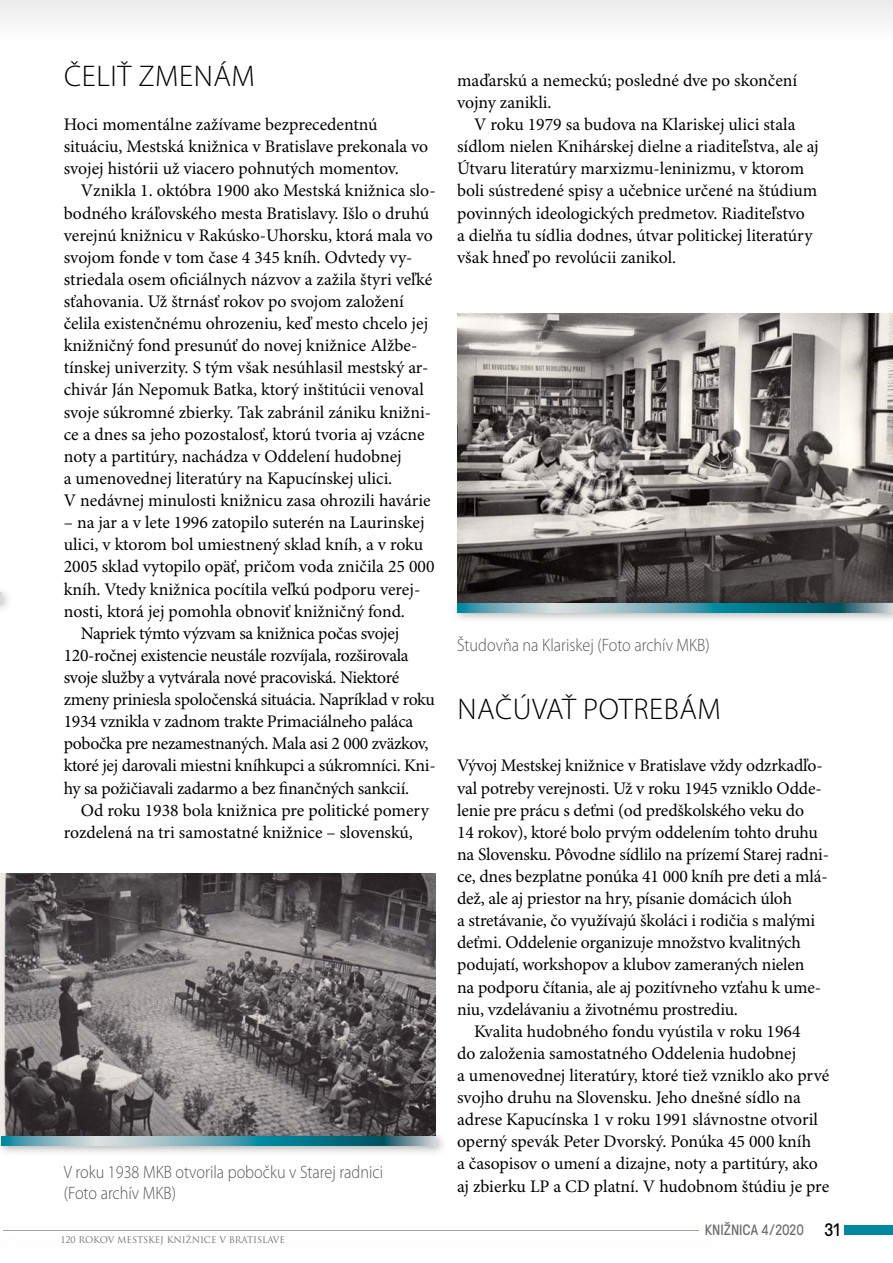
<style>
.page{position:relative;width:893px;height:1263px;background:#fff}
.page>*{position:absolute;margin:0;border:0;box-sizing:border-box;transform-origin:0 0}
.t1{font:300 30px "Myriad Pro";letter-spacing:.02em;color:#000}
.t2{font:300 18px/21.6px "Myriad Pro";color:#575756;scale:.9 1}
.t3{font:17.7px/22px "Minion Pro";letter-spacing:-.005em;color:#000}
.t4{font:15px "GT Pressura";color:#706f6f}
.t5{font:9px "Trajan Pro";letter-spacing:-.01em;color:#706f6f}
.s1{color:#70706f}
.s2{font-size:18px;color:#000}
</style>
<div class="page">
<hr style="left:0;top:0;width:2px;height:44px;background:#f5f5f5">
<div style="left:844px;top:1225px;width:49px;height:9px;background:#008aa0"></div>
<div style="left:2px;top:0;width:891px;height:44px;background:#f5f5f5"></div>
<hr style="left:4px;top:1230px;width:695px;height:1px;background:#a5a39a">
<img style="left:0;top:591px;width:8px;height:18px">
<img style="left:0;top:873px;width:436px;height:258px">
<img style="left:0;top:1131px;width:443px;height:22px">
<svg style="left:1px;top:1136px;width:435px;height:9px;background:#5c9daa"></svg>
<img style="left:457px;top:314px;width:436px;height:284px">
<img style="left:456px;top:598px;width:437px;height:21px">
<svg style="left:457px;top:603px;width:436px;height:9px;background:#5c9daa"></svg>
<h1 class="t1" style="left:64px;top:65px;width:192px">ČELIŤ ZMENÁM</h1>
<p class="t3" style="left:64px;top:115px;width:366px">Hoci momentálne zažívame bezprecedentnú situáciu, Mestská knižnica v Bratislave prekonala vo svojej histórii už viacero pohnutých momentov.</p>
<p class="t3" style="left:64px;top:181px;width:373px;text-indent:17px">Vznikla 1. októbra 1900 ako Mestská knižnica slo&shy;bodného kráľovského mesta Bratislavy. Išlo o druhú verejnú knižnicu v Rakúsko-Uhorsku, ktorá mala vo svojom fonde v tom čase 4 345 kníh. Odvtedy vy&shy;striedala osem oficiálnych názvov a zažila štyri veľké sťahovania. Už štrnásť rokov po svojom založení čelila existenčnému ohrozeniu, keď mesto chcelo jej knižničný fond presunúť do novej knižnice Alžbe&shy;tínskej univerzity. S tým však nesúhlasil mestský ar&shy;chivár Ján Nepomuk Batka, ktorý inštitúcii venoval svoje súkromné zbierky. Tak zabránil zániku knižni&shy;ce a dnes sa jeho pozostalosť, ktorú tvoria aj vzácne noty a partitúry, nachádza v Oddelení hudobnej<br>a umenovednej literatúry na Kapucínskej ulici.<br>V nedávnej minulosti knižnicu zasa ohrozili havárie</p>
<p class="t3" style="left:64px;top:513px;width:362px">– na jar a v lete 1996 zatopilo suterén na Laurinskej</p>
<p class="t3" style="left:64px;top:535px;width:361px">ulici, v ktorom bol umiestnený sklad kníh, a v roku</p>
<p class="t3" style="left:64px;top:557px;width:372px">2005 sklad vytopilo opäť, pričom voda zničila 25 000</p>
<p class="t3" style="left:64px;top:579px;width:358px">kníh. Vtedy knižnica pocítila veľkú podporu verej-</p>
<p class="t3" style="left:64px;top:601px;width:343px">nosti, ktorá jej pomohla obnoviť knižničný fond.</p>
<p class="t3" style="left:81px;top:624px;width:320px">Napriek týmto výzvam sa knižnica počas svojej</p>
<p class="t3" style="left:64px;top:646px;width:346px">120-ročnej existencie neustále rozvíjala, rozširovala</p>
<p class="t3" style="left:64px;top:668px;width:337px">svoje služby a vytvárala nové pracoviská. Niektoré</p>
<p class="t3" style="left:64px;top:690px;width:373px">zmeny priniesla spoločenská situácia. Napríklad v roku</p>
<p class="t3" style="left:64px;top:712px;width:351px">1934 vznikla v zadnom trakte Primaciálneho paláca</p>
<p class="t3" style="left:64px;top:734px;width:366px">pobočka pre nezamestnaných. Mala asi 2 000 zväzkov,</p>
<p class="t3" style="left:64px;top:756px;width:373px">ktoré jej darovali miestni kníhkupci a súkromníci. Kni-</p>
<p class="t3" style="left:64px;top:778px;width:347px">hy sa požičiavali zadarmo a bez finančných sankcií.</p>
<p class="t3" style="left:81px;top:800px;width:350px">Od roku 1938 bola knižnica pre politické pomery</p>
<p class="t3" style="left:64px;top:823px;width:351px">rozdelená na tri samostatné knižnice – slovenskú,</p>
<p class="t2" style="left:64px;top:1162px;width:356px">V roku 1938 MKB otvorila pobočku v Starej radnici (Foto archív MKB)</p>
<p class="t5" style="left:60px;top:1234px;width:226px">120 ROKOV MESTSKEJ KNIŽNICE V BRATISLAVE</p>
<p class="t3" style="left:457px;top:71px;width:342px">maďarskú a nemeckú; posledné dve po skončení vojny zanikli.</p>
<p class="t3" style="left:457px;top:115px;width:363px;text-indent:17px">V roku 1979 sa budova na Klariskej ulici stala sídlom nielen Knihárskej dielne a riaditeľstva, ale aj Útvaru literatúry marxizmu-leninizmu, v ktorom boli sústredené spisy a učebnice určené na štúdium povinných ideologických predmetov. Riaditeľstvo<br>a dielňa tu sídlia dodnes, útvar politickej literatúry však hneď po revolúcii zanikol.</p>
<p class="t2" style="left:457px;top:636px;width:282px">Študovňa na Klariskej (Foto archív MKB)</p>
<h1 class="t1" style="left:457px;top:698px;width:265px">NAČÚVAŤ POTREBÁM</h1>
<p class="t3" style="left:457px;top:756px;width:367px">Vývoj Mestskej knižnice v Bratislave vždy odzrkadľo-</p>
<p class="t3" style="left:457px;top:778px;width:366px">val potreby verejnosti. Už v roku 1945 vzniklo Odde-</p>
<p class="t3" style="left:457px;top:800px;width:348px">lenie pre prácu s deťmi (od predškolského veku do</p>
<p class="t3" style="left:457px;top:822px;width:362px">14 rokov), ktoré bolo prvým oddelením tohto druhu</p>
<p class="t3" style="left:457px;top:845px;width:374px">na Slovensku. Pôvodne sídlilo na prízemí Starej radni-</p>
<p class="t3" style="left:457px;top:867px;width:372px">ce, dnes bezplatne ponúka 41 000 kníh pre deti a mlá-</p>
<p class="t3" style="left:457px;top:889px;width:336px">dež, ale aj priestor na hry, písanie domácich úloh</p>
<p class="t3" style="left:457px;top:911px;width:360px">a stretávanie, čo využívajú školáci i rodičia s malými</p>
<p class="t3" style="left:457px;top:933px;width:345px">deťmi. Oddelenie organizuje množstvo kvalitných</p>
<p class="t3" style="left:457px;top:955px;width:349px">podujatí, workshopov a klubov zameraných nielen</p>
<p class="t3" style="left:457px;top:977px;width:365px">na podporu čítania, ale aj pozitívneho vzťahu k ume-</p>
<p class="t3" style="left:457px;top:999px;width:282px">niu, vzdelávaniu a životnému prostrediu.</p>
<p class="t3" style="left:474px;top:1021px;width:328px">Kvalita hudobného fondu vyústila v roku 1964</p>
<p class="t3" style="left:457px;top:1044px;width:341px">do založenia samostatného Oddelenia hudobnej</p>
<p class="t3" style="left:457px;top:1066px;width:374px">a umenovednej literatúry, ktoré tiež vzniklo ako prvé</p>
<p class="t3" style="left:457px;top:1088px;width:345px">svojho druhu na Slovensku. Jeho dnešné sídlo na</p>
<p class="t3" style="left:457px;top:1110px;width:362px">adrese Kapucínska 1 v roku 1991 slávnostne otvoril</p>
<p class="t3" style="left:457px;top:1132px;width:356px">operný spevák Peter Dvorský. Ponúka 45 000 kníh</p>
<p class="t3" style="left:457px;top:1154px;width:362px">a časopisov o umení a dizajne, noty a partitúry, ako</p>
<p class="t3" style="left:457px;top:1176px;width:374px">aj zbierku LP a CD platní. V hudobnom štúdiu je pre</p>
<p class="t4" style="left:705px;top:1224px;width:137px"><span class="s1">KN</span>IŽNICA 4/2020 <span class="s2">31</span></p>
</div>
